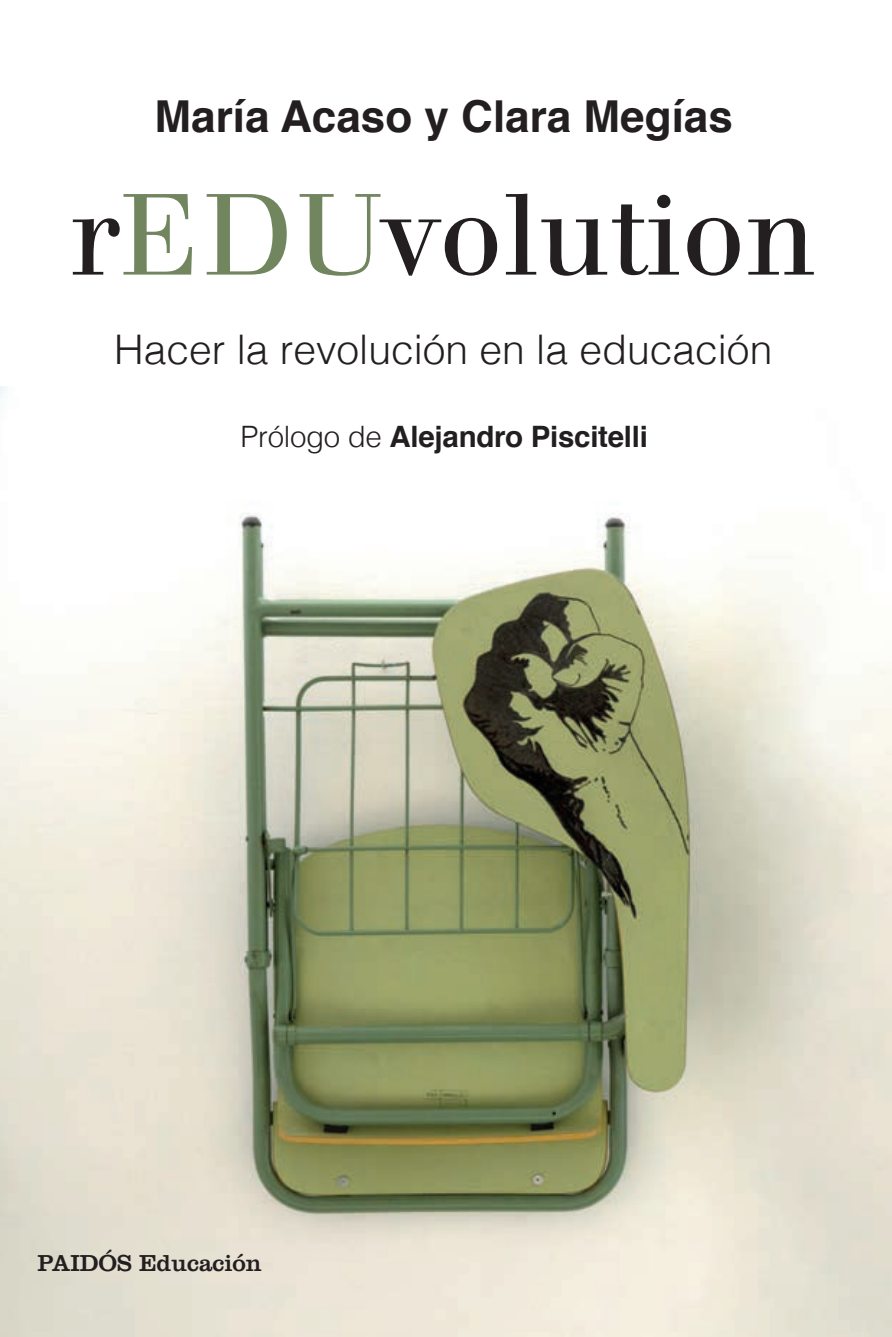
<style>
.page{position:relative;width:892px;height:1337px;background:#fff}
.page>*{position:absolute;margin:0;border:0;box-sizing:border-box;transform-origin:0 0}
.t1{font:114px "Walbaum";color:#231f20}
.t2{font:700 44px "Helvetica";color:#231f20}
.t3{font:300 40.8px "Helvetica";color:#231f20}
.t4{font:700 29.4px "Helvetica";letter-spacing:-.01em;color:#231f20}
.t5{font:24px "Clarendon LT Std";color:#231f20}
.s1{color:#71855e}
.s2{font-weight:300}
</style>
<div class="page">
<img style="left:0;top:386px;width:891px;height:950px">
<p class="t2" style="left:154px;top:81px;width:579px">María Acaso y Clara Megías</p>
<h1 class="t1" style="left:70px;top:169px;width:748px">r<span class="s1">EDU</span>volution</h1>
<p class="t3" style="left:114px;top:314px;width:659px">Hacer la revolución en la educación</p>
<p class="t4" style="left:240px;top:412px;width:409px"><span class="s2">Prólogo de</span> Alejandro Piscitelli</p>
<p class="t5" style="left:38px;top:1248px;width:226px">PAIDÓS Educación</p>
</div>
